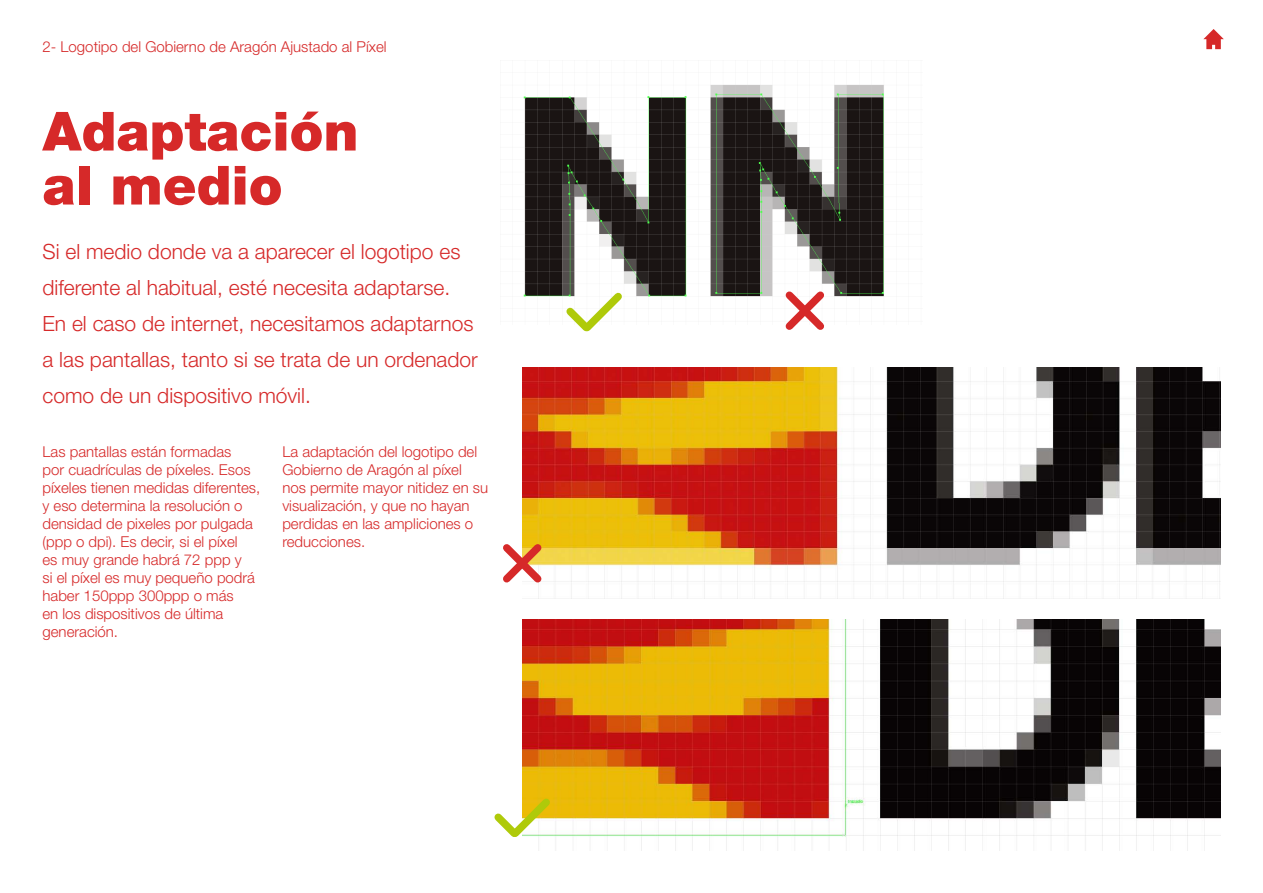
<style>
.page{position:relative;width:1263px;height:893px;background:#fff}
.page>*{position:absolute;margin:0;border:0;box-sizing:border-box;transform-origin:0 0}
.t1{font:900 54px/54px "Helvetica Neue LT Pro";color:#d62929}
.t2{font:300 21px/36px "Helvetica Neue LT Pro";color:#d62929}
.t3{font:300 15px/18px "Helvetica Neue LT Pro";color:#d62929}
</style>
<div class="page">
<svg style="left:1203px;top:29px;width:21px;height:20px"></svg>
<img style="left:522px;top:367px;width:698px;height:231px">
<img style="left:522px;top:619px;width:698px;height:231px">
<img style="left:523px;top:84px;width:361px;height:213px">
<svg style="left:779px;top:285px;width:52px;height:45px"></svg>
<svg style="left:503px;top:537px;width:45px;height:52px"></svg>
<svg style="left:559px;top:286px;width:70px;height:46px"></svg>
<svg style="left:494px;top:792px;width:63px;height:52px"></svg>
<p class="t3" style="left:43px;top:38px;width:345px">2- Logotipo del Gobierno de Aragón Ajustado al Píxel</p>
<h1 class="t1" style="left:43px;top:104px;width:317px">Adaptación al medio</h1>
<h2 class="t2" style="left:43px;top:233px;width:437px">Si el medio donde va a aparecer el logotipo es diferente al habitual, esté necesita adaptarse.<br>En el caso de internet, necesitamos adaptarnos a las pantallas, tanto si se trata de un ordenador como de un dispositivo móvil.</h2>
<p class="t3" style="left:43px;top:442px;width:219px">Las pantallas están formadas<br>por cuadrículas de píxeles. Esos píxeles tienen medidas diferentes, y eso determina la resolución o densidad de pixeles por pulgada (ppp o dpi). Es decir, si el píxel<br>es muy grande habrá 72 ppp y<br>si el píxel es muy pequeño podrá haber 150ppp 300ppp o más<br>en los dispositivos de última generación.</p>
<p class="t3" style="left:282px;top:442px;width:207px">La adaptación del logotipo del<br>Gobierno de Aragón al píxel nos permite mayor nitidez en su visualización, y que no hayan perdidas en las ampliciones o reducciones.</p>
</div>
